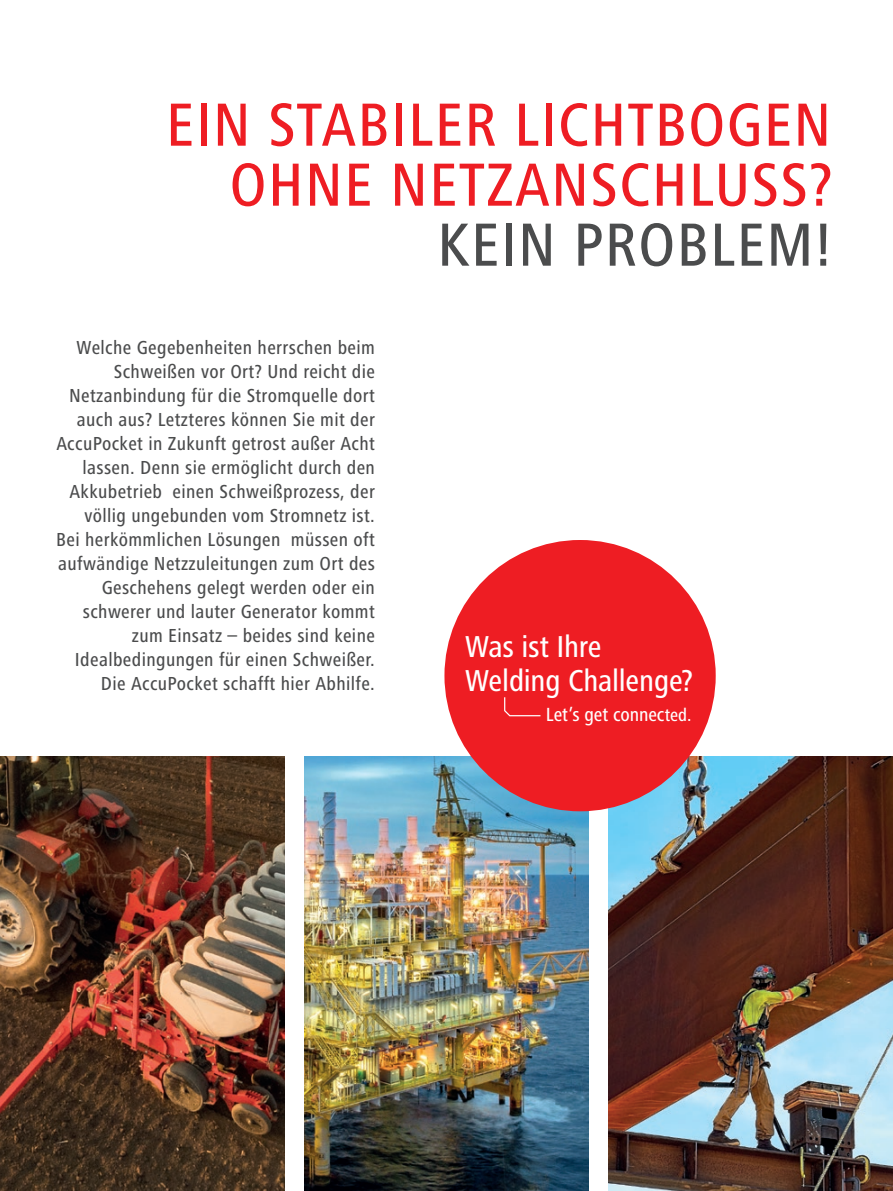
<style>
.page{position:relative;width:893px;height:1191px;background:#fff}
.page>*{position:absolute;margin:0;border:0;box-sizing:border-box;transform-origin:0 0}
.t1{font:500 condensed 63px/60px "Frutiger Next LTW1 G";letter-spacing:.02em;color:#ee1d23;text-align:right}
.t2{font:500 condensed 63px "Frutiger Next LTW1 G";letter-spacing:.02em;color:#4b4c4d}
.t3{font:500 condensed 31.35px/33.9px "Frutiger Next LTW1 G";letter-spacing:-.01em;color:#fff}
.t4{font:500 condensed 19.65px "Frutiger Next LTW1 G";color:#fff}
.t5{font:500 condensed 19.5px/24px "Frutiger Next LTW1 G";letter-spacing:.02em;color:#4b4c4d;text-align:right}
.s1{font-size:18.45px}
</style>
<div class="page">
<img style="left:0;top:756px;width:285px;height:435px">
<img style="left:304px;top:756px;width:285px;height:435px">
<img style="left:608px;top:756px;width:285px;height:435px">
<div style="left:444px;top:540px;width:272px;height:271px;background:#ee1d23;border-radius:50%"></div>
<svg style="left:504px;top:697px;width:37px;height:20px"></svg>
<h1 class="t1" style="left:166px;top:95px;width:668px">ein stabiler Lichtbogen ohne N etzanschluss?</h1>
<h1 class="t2" style="left:437px;top:209px;width:396px">Kein Problem!</h1>
<p class="t5" style="left:56px;top:336px;width:320px">Welche Gegebenheiten herrschen beim Schweißen vor Ort? Und reicht die Netzanbindung für die Stromquelle dort auch aus? Letzteres können Sie mit der AccuPocket in Zukunft getrost außer Acht lassen. Denn sie ermöglicht durch den Akkubetrieb einen Schweißprozess, der völlig ungebunden vom Stromnetz ist.<br>Bei herkömmlichen Lösungen müssen oft aufwändige Netzzuleitungen zum Ort des Geschehens gelegt werden oder ein schwerer und lauter Generator kommt zum Einsatz – beides sind keine Idealbedingungen für einen Schweißer.<br>Die AccuPocket schafft hier Abhilfe.</p>
<h2 class="t3" style="left:465px;top:629px;width:229px">Was ist I hre<br>Welding Challenge?</h2>
<p class="t4" style="left:546px;top:703px;width:147px">Let’s get connec<span class="s1">ted.</span></p>
</div>
